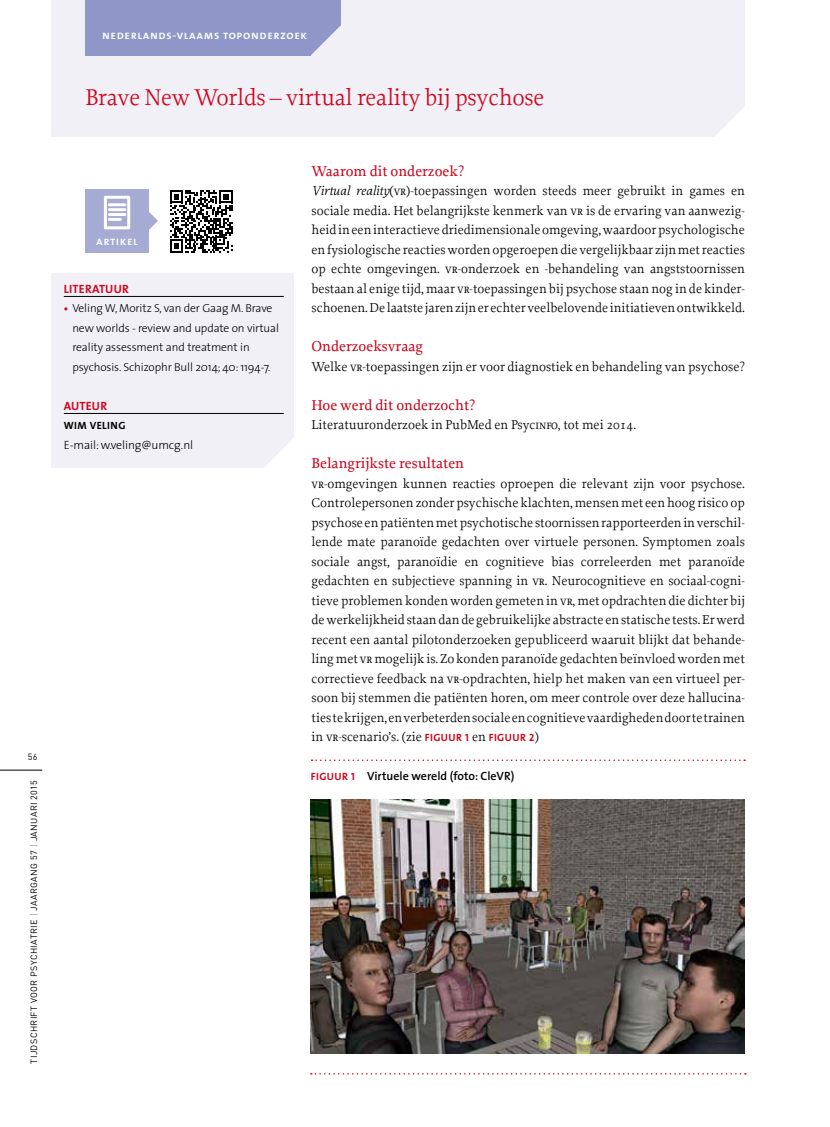
<style>
.page{position:relative;width:830px;height:1127px;background:#fff}
.page>*{position:absolute;margin:0;border:0;box-sizing:border-box;transform-origin:0 0}
.t1{font:24px "Proforma";letter-spacing:-.01em;color:#cd071e}
.t2{font:500 15px "Proforma";color:#cd071e}
.t3{font:13.5px/19.5px "Proforma";color:#000;text-align:justify}
.t4{font:12px "The Sans Semi Bold Caps";letter-spacing:.05em;color:#fff}
.t5{font:600 12px "The Sans";color:#000}
.t6{font:300 12px "The Sans";letter-spacing:-.01em;color:#000}
.t7{font:700 12px "The Sans";letter-spacing:.015em;color:#cd071e}
.t8{font:300 11.7px/19.5px "The Sans";letter-spacing:-.01em;color:#000}
.t9{font:10.5px "The Sans Bold Caps";letter-spacing:.04em;color:#000}
.t10{font:9px "DIN";letter-spacing:.04em;color:#000}
.s1{color:#9c9e9f}
.s2{font-family:"The Sans Bold Caps";font-weight:400;font-size:10.5px;color:#cd071e}
.s3{font-style:italic}
.s4{font-family:"Proforma Book SC"}
.s5{font-family:"The Sans Bold Caps";font-size:10.5px;color:#cd071e}
</style>
<div class="page">
<hr style="left:0;top:770px;width:42px;height:1px;background:#000">
<div style="left:51px;top:273px;width:242px;height:195px;background:#f2f0f7"></div>
<svg style="left:264px;top:439px;width:29px;height:29px"></svg>
<div style="left:51px;top:0;width:693px;height:136px;background:#f2f0f7"></div>
<div style="left:85px;top:0;width:255px;height:55px;background:#8e97c7"></div>
<svg style="left:310px;top:25px;width:31px;height:31px"></svg>
<div style="left:85px;top:189px;width:64px;height:64px;background:#a5abd2"></div>
<svg style="left:149px;top:212px;width:9px;height:18px"></svg>
<div style="left:104px;top:196px;width:26px;height:33px;border:3px solid #fff"></div>
<svg style="left:109px;top:218px;width:11px;height:3px"></svg>
<hr style="left:109px;top:208px;width:16px;height:3px;background:#fff">
<hr style="left:109px;top:203px;width:16px;height:3px;background:#fff">
<hr style="left:109px;top:213px;width:16px;height:3px;background:#fff">
<svg style="left:714px;top:106px;width:31px;height:31px"></svg>
<svg style="left:170px;top:190px;width:62px;height:63px"></svg>
<hr style="left:64px;top:296px;width:219px;height:1px;background:#000">
<hr style="left:64px;top:413px;width:219px;height:1px;background:#000">
<img style="left:311px;top:800px;width:433px;height:253px">
<svg style="left:311px;top:759px;width:433px;height:2px"></svg>
<svg style="left:310px;top:1073px;width:435px;height:1px"></svg>
<p class="t10" style="left:28px;top:751px;width:11px">56</p>
<p class="t10" style="left:28px;top:1063px;width:285px;rotate:-90deg">TIJDSCHRIFT VOOR PSYCHIATRIE <span class="s1">|</span> JAARGANG 57 <span class="s1">|</span> JANUARI 2015</p>
<p class="t4" style="left:102px;top:25px;width:206px">nederlands-vlaams toponderzoek</p>
<h1 class="t1" style="left:85px;top:82px;width:460px">Brave New Worlds – virtual reality bij psychose</h1>
<p class="t4" style="left:96px;top:231px;width:43px">artikel</p>
<p class="t7" style="left:64px;top:278px;width:67px">LITERATUUR</p>
<p class="t8" style="left:72px;top:298px;width:208px;text-indent:-9px"><span class="s2">•</span> Veling W, Moritz S, van der Gaag M. Brave new worlds - review and update on virtual reality assessment and treatment in psychosis. Schizophr Bull 2014; 40: 1194-7.</p>
<p class="t7" style="left:64px;top:395px;width:45px">AUTEUR</p>
<p class="t9" style="left:64px;top:417px;width:63px">WIM VELING</p>
<p class="t6" style="left:64px;top:435px;width:131px">E-mail: w.veling@umcg.nl</p>
<p class="t2" style="left:311px;top:161px;width:154px">Waarom dit onderzoek?</p>
<p class="t3" style="left:311px;top:181px;width:434px"><span class="s3">Virtual reality</span>(<span class="s4">vr</span>)-toepassingen worden steeds meer gebruikt in games en sociale media. Het belangrijkste kenmerk van <span class="s4">vr</span> is de ervaring van aanwezig&shy;heid in een interactieve driedimensionale omgeving, waardoor psychologische en fysiologische reacties worden opgeroepen die vergelijkbaar zijn met reacties op echte omgevingen. <span class="s4">vr</span>-onderzoek en -behandeling van angststoornissen bestaan al enige tijd, maar <span class="s4">vr</span>-toepassingen bij psychose staan nog in de kinder&shy;schoenen. De laatste jaren zijn er echter veelbelovende initiatieven ontwikkeld.</p>
<p class="t2" style="left:311px;top:337px;width:113px">Onderzoeksvraag</p>
<p class="t3" style="left:311px;top:356px;width:434px">Welke <span class="s4">vr</span>-toepassingen zijn er voor diagnostiek en behandeling van psychose?</p>
<p class="t2" style="left:311px;top:395px;width:165px">Hoe werd dit onderzocht?</p>
<p class="t3" style="left:311px;top:415px;width:326px">Literatuuronderzoek in PubMed en Psyc<span class="s4">info</span>, tot mei 2014.</p>
<p class="t2" style="left:311px;top:454px;width:154px">Belangrijkste resultaten</p>
<p class="t3" style="left:311px;top:473px;width:434px"><span class="s4">vr</span>-omgevingen kunnen reacties oproepen die relevant zijn voor psychose.<br>Controlepersonen zonder psychische klachten, mensen met een hoog risico op psychose en patiënten met psychotische stoornissen rapporteerden in verschil&shy;lende mate paranoïde gedachten over virtuele personen. Symptomen zoals sociale angst, paranoïdie en cognitieve bias correleerden met paranoïde gedachten en subjectieve spanning in <span class="s4">vr</span>. Neurocognitieve en sociaal-cogni&shy;tieve problemen konden worden gemeten in <span class="s4">vr</span>, met opdrachten die dichter bij de werkelijkheid staan dan de gebruikelijke abstracte en statische tests. Er werd recent een aantal pilotonderzoeken gepubliceerd waaruit blijkt dat behande&shy;ling met <span class="s4">vr</span> mogelijk is. Zo konden paranoïde gedachten beïnvloed worden met correctieve feedback na <span class="s4">vr</span>-opdrachten, hielp het maken van een virtueel per&shy;soon bij stemmen die patiënten horen, om meer controle over deze hallucina&shy;ties te krijgen, en verbeterden sociale en cognitieve vaardigheden door te trainen in <span class="s4">vr</span>-scenario’s. (zie <span class="s5">FIGUUR 1</span> en <span class="s5">FIGUUR 2</span>)</p>
<p class="t5" style="left:310px;top:766px;width:205px"><span class="s2">FIGUUR 1</span> Virtuele wereld (foto: CleVR)</p>
</div>
